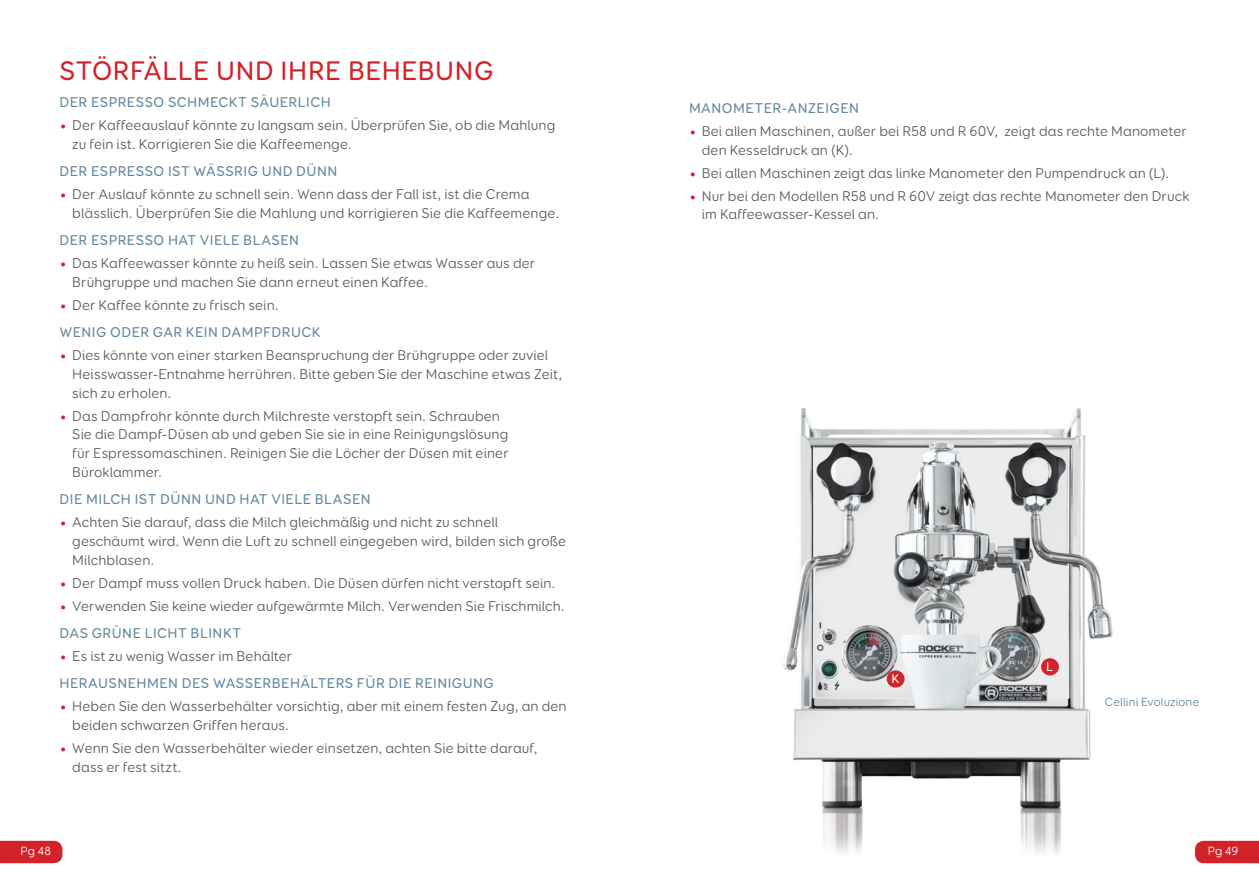
<style>
.page{position:relative;width:1259px;height:893px;background:#fff}
.page>*{position:absolute;margin:0;border:0;box-sizing:border-box;transform-origin:0 0}
.t1{font:500 27px "Booster Next FY";letter-spacing:.025em;color:#d2232a}
.t2{font:14.25px/18.8px "Booster Next FY";letter-spacing:.005em;color:#58595b}
.t3{font:500 14.25px/27.3px "Booster Next FY";letter-spacing:.035em;color:#61889f}
.t4{font:500 12.75px "Booster Next FY";color:#fff}
.t5{font:12px "Booster Next FY";letter-spacing:.015em;color:#61889f}
.t6{font:12px "Booster Next FY";letter-spacing:.005em;color:#fff}
.s1{font-weight:700;color:#d2232a}
.s2{font-weight:500;color:#61889f}
.s3{font-weight:400;color:#58595b}
</style>
<div class="page">
<svg style="left:0;top:841px;width:62px;height:22px"></svg>
<svg style="left:1195px;top:841px;width:64px;height:22px"></svg>
<img style="left:782px;top:408px;width:331px;height:446px">
<div style="left:886px;top:670px;width:18px;height:18px;background:#d2232a;border-radius:50%"></div>
<div style="left:1041px;top:658px;width:18px;height:17px;background:#d2232a;border-radius:50%"></div>
<h1 class="t1" style="left:60px;top:54px;width:435px">STÖRFÄLLE UND IHRE BEHEBUNG</h1>
<p class="t3" style="left:60px;top:88px;width:273px">DER ESPRESSO SCHMECKT SÄUERLICH</p>
<p class="t2" style="left:72px;top:116px;width:484px;text-indent:-13px"><span class="s1">•</span> Der Kaffeeauslauf könnte zu langsam sein. Überprüfen Sie, ob die Mahlung zu fein ist. Korrigieren Sie die Kaffeemenge.</p>
<p class="t3" style="left:60px;top:157px;width:279px">DER ESPRESSO IST WÄSSRIG UND DÜNN</p>
<p class="t2" style="left:72px;top:185px;width:488px;text-indent:-13px"><span class="s1">•</span> Der Auslauf könnte zu schnell sein. Wenn dass der Fall ist, ist die Crema blässlich. Überprüfen Sie die Mahlung und korrigieren Sie die Kaffeemenge.</p>
<p class="t3" style="left:60px;top:227px;width:241px">DER ESPRESSO HAT VIELE BLASEN</p>
<p class="t2" style="left:72px;top:254px;width:464px;text-indent:-13px"><span class="s1">•</span> Das Kaffeewasser könnte zu heiß sein. Lassen Sie etwas Wasser aus der<br>Brühgruppe und machen Sie dann erneut einen Kaffee.</p>
<p class="t2" style="left:60px;top:291px;width:263px;line-height:27.3px"><span class="s1">•</span> Der Kaffee könnte zu frisch sein.<br><span class="s2">WENIG ODER GAR KEIN DAMPFDRUCK</span></p>
<p class="t2" style="left:72px;top:346px;width:491px;text-indent:-13px"><span class="s1">•</span> Dies könnte von einer starken Beanspruchung der Brühgruppe oder zuviel<br>Heisswasser-Entnahme herrühren. Bitte geben Sie der Maschine etwas Zeit, sich zu erholen.</p>
<p class="t2" style="left:72px;top:406px;width:438px;text-indent:-13px"><span class="s1">•</span> Das Dampfrohr könnte durch Milchreste verstopft sein. Schrauben Sie die Dampf-Düsen ab und geben Sie sie in eine Reinigungslösung für Espressomaschinen. Reinigen Sie die Löcher der Düsen mit einer Büroklammer.</p>
<p class="t3" style="left:60px;top:486px;width:312px">DIE MILCH IST DÜNN UND HAT VIELE BLASEN</p>
<p class="t2" style="left:72px;top:513px;width:495px;text-indent:-13px"><span class="s1">•</span> Achten Sie darauf, dass die Milch gleichmäßig und nicht zu schnell geschäumt wird. Wenn die Luft zu schnell eingegeben wird, bilden sich große<br>Milchblasen.</p>
<p class="t2" style="left:60px;top:573px;width:497px"><span class="s1">•</span> Der Dampf muss vollen Druck haben. Die Düsen dürfen nicht verstopft sein.</p>
<p class="t2" style="left:60px;top:592px;width:507px;line-height:27.3px"><span class="s1">•</span> Verwenden Sie keine wieder aufgewärmte Milch. Verwenden Sie Frischmilch.<br><span class="s2">DAS GRÜNE LICHT BLINKT</span></p>
<p class="t3" style="left:60px;top:642px;width:436px"><span class="s1">•</span> <span class="s3">Es ist zu wenig Wasser im Behälter<br></span>HERAUSNEHMEN DES WASSERBEHÄLTERS FÜR DIE REINIGUNG</p>
<p class="t2" style="left:72px;top:697px;width:496px;text-indent:-13px"><span class="s1">•</span> Heben Sie den Wasserbehälter vorsichtig, aber mit einem festen Zug, an den beiden schwarzen Griffen heraus.</p>
<p class="t2" style="left:72px;top:739px;width:467px;text-indent:-13px"><span class="s1">•</span> Wenn Sie den Wasserbehälter wieder einsetzen, achten Sie bitte darauf, dass er fest sitzt.</p>
<p class="t3" style="left:689px;top:94px;width:171px">MANOMETER-ANZEIGEN</p>
<p class="t2" style="left:702px;top:121px;width:486px;text-indent:-13px"><span class="s1">•</span> Bei allen Maschinen, außer bei R58 und R 60V, zeigt das rechte Manometer den Kesseldruck an (K).</p>
<p class="t2" style="left:689px;top:163px;width:482px"><span class="s1">•</span> Bei allen Maschinen zeigt das linke Manometer den Pumpendruck an (L).</p>
<p class="t2" style="left:702px;top:186px;width:489px;text-indent:-13px"><span class="s1">•</span> Nur bei den Modellen R58 und R 60V zeigt das rechte Manometer den Druck im Kaffeewasser-Kessel an.</p>
<p class="t4" style="left:891px;top:671px;width:9px">K</p>
<p class="t4" style="left:1046px;top:659px;width:8px">L</p>
<p class="t5" style="left:1104px;top:695px;width:96px">Cellini Evoluzione</p>
<p class="t6" style="left:21px;top:844px;width:32px">Pg 48</p>
<p class="t6" style="left:1208px;top:844px;width:32px">Pg 49</p>
</div>
